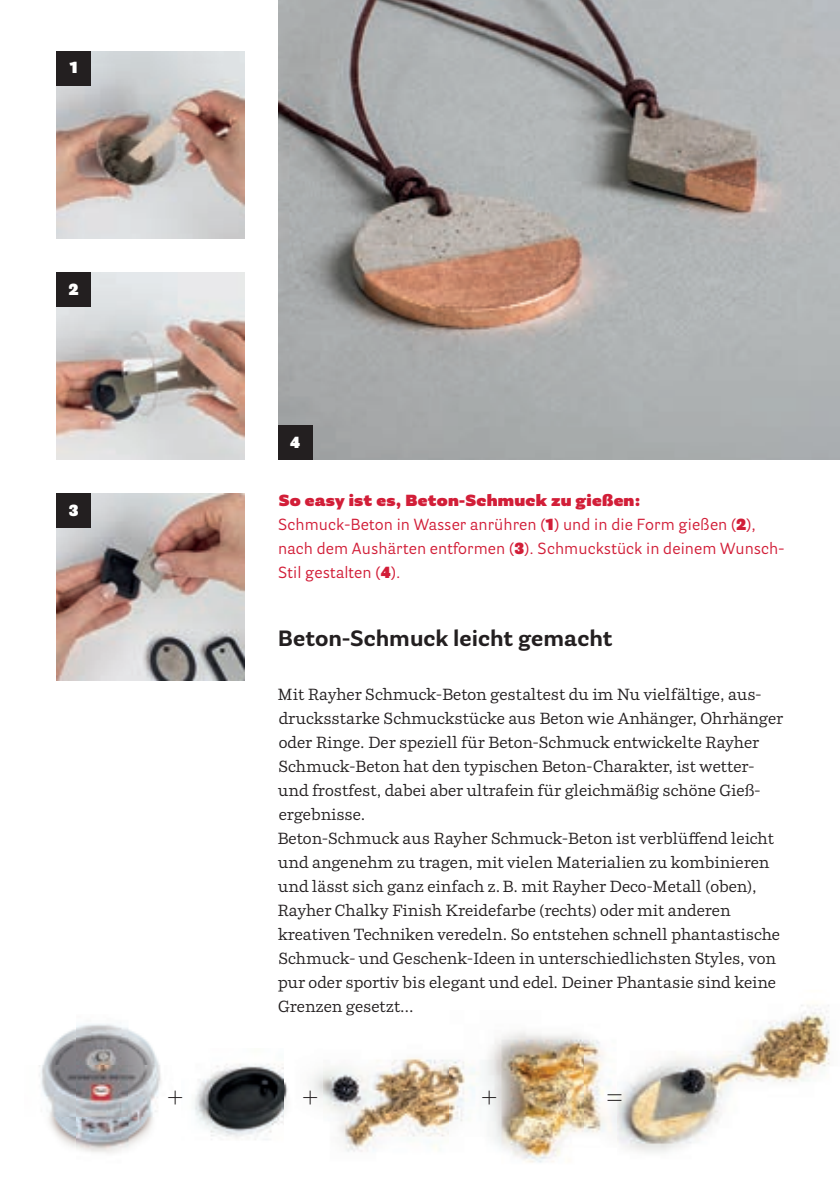
<style>
.page{position:relative;width:840px;height:1191px;background:#fff}
.page>*{position:absolute;margin:0;border:0;box-sizing:border-box;transform-origin:0 0}
.t1{font:100 36px "Parry Grotesque Pro";color:#231f20}
.t2{font:700 22px "Parry Grotesque Pro";color:#231f20}
.t3{font:16px/24px "Parry Pro";color:#231f20}
.t4{font:16px/24px "Parry Grotesque Pro";letter-spacing:.005em;color:#d21e38}
.t5{font:900 16px "Parry Grotesque Pro";color:#fff}
.s1{font-weight:900}
</style>
<div class="page">
<img style="left:194px;top:1064px;width:90px;height:76px">
<img style="left:284px;top:1057px;width:165px;height:95px">
<img style="left:616px;top:1005px;width:214px;height:147px">
<img style="left:449px;top:1031px;width:135px;height:132px">
<img style="left:584px;top:1039px;width:32px;height:94px">
<img style="left:57px;top:51px;width:187px;height:187px">
<img style="left:57px;top:272px;width:187px;height:187px">
<img style="left:57px;top:493px;width:187px;height:187px">
<img style="left:278px;top:0;width:561px;height:459px">
<img style="left:39px;top:1024px;width:121px;height:42px">
<img style="left:39px;top:1066px;width:122px;height:51px">
<img style="left:48px;top:1117px;width:105px;height:36px">
<div style="left:57px;top:51px;width:34px;height:34px;background:#231f20"></div>
<div style="left:57px;top:272px;width:34px;height:34px;background:#231f20"></div>
<div style="left:57px;top:493px;width:34px;height:34px;background:#231f20"></div>
<div style="left:278px;top:425px;width:34px;height:34px;background:#231f20"></div>
<p class="t5" style="left:70px;top:56px;width:10px">1</p>
<p class="t5" style="left:69px;top:277px;width:11px">2</p>
<p class="t5" style="left:69px;top:498px;width:11px">3</p>
<p class="t5" style="left:290px;top:430px;width:11px">4</p>
<p class="t4" style="left:278px;top:488px;width:507px"><span class="s1">So easy ist es, Beton-Schmuck zu gießen:<br></span>Schmuck-Beton in Wasser anrühren (<span class="s1">1</span>) und in die Form gießen (<span class="s1">2</span>), nach dem Aushärten entformen (<span class="s1">3</span>). Schmuckstück in deinem Wunsch-Stil gestalten (<span class="s1">4</span>).</p>
<h2 class="t2" style="left:278px;top:623px;width:336px">Beton-Schmuck leicht gemacht</h2>
<p class="t3" style="left:277px;top:682px;width:507px">Mit Rayher Schmuck-Beton gestaltest du im Nu vielfältige, aus&shy;drucksstarke Schmuckstücke aus Beton wie Anhänger, Ohrhänger oder Ringe. Der speziell für Beton-Schmuck entwickelte Rayher Schmuck-Beton hat den typischen Beton-Charakter, ist wetter&shy;und frostfest, dabei aber ultrafein für gleichmäßig schöne Gieß&shy;ergebnisse.<br>Beton-Schmuck aus Rayher Schmuck-Beton ist verblüffend leicht und angenehm zu tragen, mit vielen Materialien zu kombinieren und lässt sich ganz einfach z. B. mit Rayher Deco-Metall (oben), Rayher Chalky Finish Kreide farbe (rechts) oder mit anderen kreativen Techniken veredeln. So entstehen schnell phantastische Schmuck- und Geschenk-Ideen in unterschiedlichsten Styles, von pur oder sportiv bis elegant und edel. Deiner Phantasie sind keine Grenzen gesetzt…</p>
<h1 class="t1" style="left:164px;top:1072px;width:23px">+</h1>
<h1 class="t1" style="left:299px;top:1072px;width:23px">+</h1>
<h1 class="t1" style="left:478px;top:1072px;width:23px">+</h1>
<h1 class="t1" style="left:603px;top:1072px;width:23px">=</h1>
</div>
